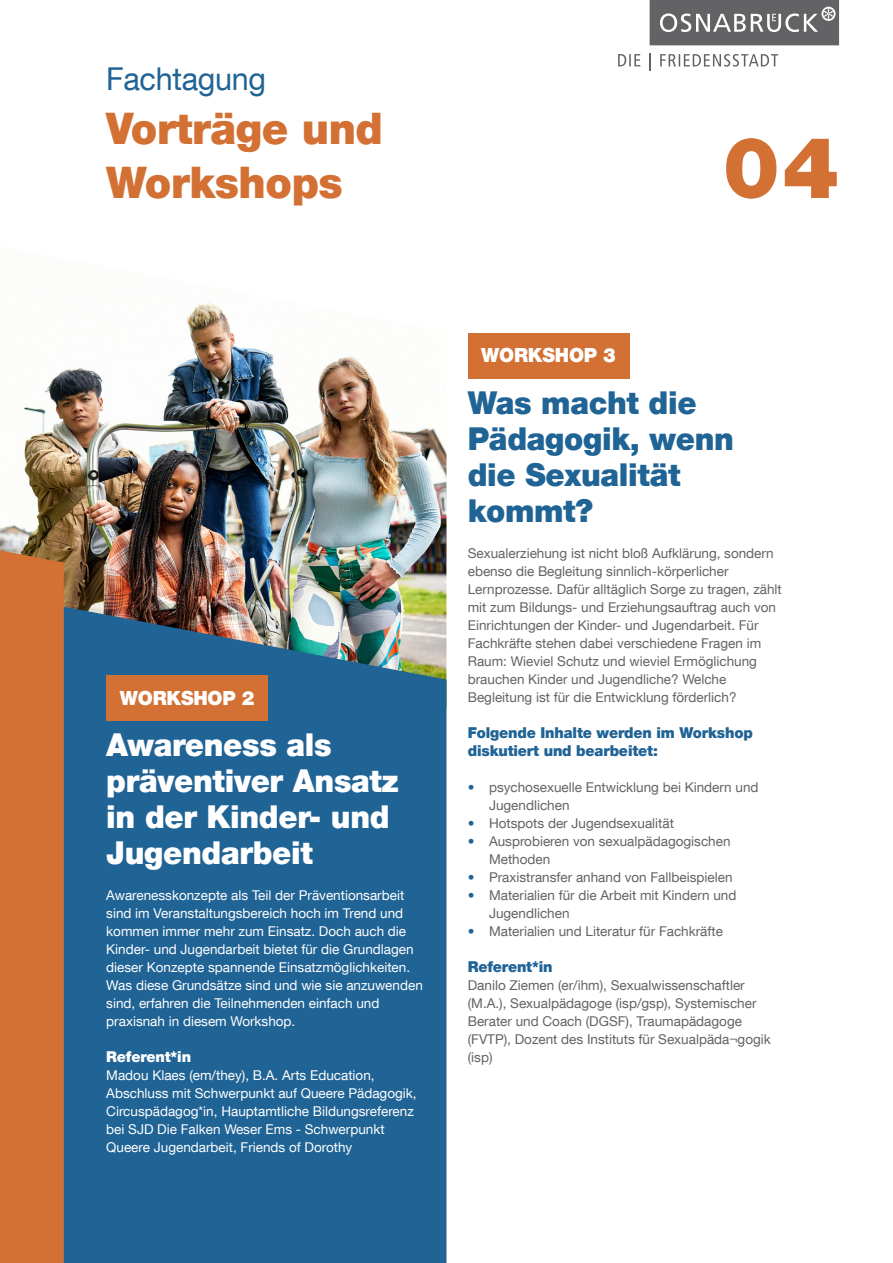
<style>
.page{position:relative;width:893px;height:1263px;background:#fff}
.page>*{position:absolute;margin:0;border:0;box-sizing:border-box;transform-origin:0 0}
.t1{font:900 85.05px "Helvetica Neue LT Com";color:#d37135}
.t2{font:900 43.5px "Helvetica Neue LT Com";letter-spacing:-.01em;color:#d37135}
.t3{font:900 31.5px/36px "Helvetica Neue LT Com";letter-spacing:-.01em;color:#fff}
.t4{font:900 31.5px/36px "Helvetica Neue LT Com";letter-spacing:-.01em;color:#206395}
.t5{font:31.5px "Helvetica Neue LT Com";letter-spacing:-.01em;color:#206395}
.t6{font:900 19.5px "Helvetica Neue LT Com";letter-spacing:-.01em;color:#fff}
.t7{font:900 15px/18px "Helvetica Neue LT Com";letter-spacing:-.01em;color:#206395}
.t8{font:900 15px "Helvetica Neue LT Com";letter-spacing:-.01em;color:#fff}
.Aufzählung_Fließtext{font:13.5px/18px "Helvetica Neue LT Com";color:#636366}
.Aufzählung_Fließtext-2{font:13.5px/18px "Helvetica Neue LT Com";color:#fff}
.s1{color:#206395}
</style>
<div class="page">
<img style="left:0;top:302px;width:446px;height:292px">
<svg style="left:64px;top:594px;width:382px;height:669px;fill:#206395"></svg>
<div style="left:106px;top:675px;width:162px;height:45px;background:#d37135"></div>
<svg style="left:650px;top:53px;width:1px;height:18px"></svg>
<svg style="left:660px;top:54px;width:118px;height:13px"></svg>
<svg style="left:618px;top:54px;width:22px;height:12px"></svg>
<svg style="left:650px;top:0;width:189px;height:45px"></svg>
<div style="left:0;top:550px;width:64px;height:713px;background:#d37135"></div>
<div style="left:468px;top:333px;width:161px;height:45px;background:#d37135"></div>
<p class="t5" style="left:106px;top:59px;width:161px">Fachtagung</p>
<p class="t2" style="left:106px;top:102px;width:278px">Vorträge und</p>
<p class="t2" style="left:106px;top:156px;width:238px">Workshops</p>
<p class="t1" style="left:723px;top:116px;width:118px">04</p>
<p class="t6" style="left:120px;top:686px;width:136px">WORKSHOP 2</p>
<p class="t3" style="left:106px;top:727px;width:294px">Awareness als präventiver Ansatz in der Kinder- und<br>Jugendarbeit</p>
<p class="Aufzählung_Fließtext-2" style="left:106px;top:886px;width:318px">Awarenesskonzepte als Teil der Präventionsarbeit sind im Veranstaltungsbereich hoch im Trend und kommen immer mehr zum Einsatz. Doch auch die Kinder- und Jugendarbeit bietet für die Grundlagen dieser Konzepte spannende Einsatzmöglichkeiten.<br>Was diese Grundsätze sind und wie sie anzuwenden sind, erfahren die Teilnehmenden einfach und praxisnah in diesem Workshop.</p>
<p class="t8" style="left:106px;top:1048px;width:86px">Referent*in</p>
<p class="Aufzählung_Fließtext-2" style="left:106px;top:1066px;width:312px">Madou Klaes (em/they), B.A. Arts Education, Abschluss mit Schwerpunkt auf Queere Pädagogik, Circuspädagog*in, Hauptamtliche Bildungsreferenz bei SJD Die Falken Weser Ems - Schwerpunkt Queere Jugendarbeit, Friends of Dorothy</p>
<p class="t6" style="left:481px;top:344px;width:136px">WORKSHOP 3</p>
<p class="t4" style="left:468px;top:385px;width:230px">Was macht die</p>
<p class="t4" style="left:468px;top:421px;width:268px">Pädagogik, wenn die Sexualität</p>
<p class="t4" style="left:468px;top:493px;width:127px">kommt?</p>
<p class="Aufzählung_Fließtext" style="left:468px;top:544px;width:316px">Sexualerziehung ist nicht bloß Aufklärung, sondern ebenso die Begleitung sinnlich-körperlicher Lernprozesse. Dafür alltäglich Sorge zu tragen, zählt mit zum Bildungs- und Erziehungsauftrag auch von Einrichtungen der Kinder- und Jugendarbeit. Für Fachkräfte stehen dabei verschiedene Fragen im Raum: Wieviel Schutz und wieviel Ermöglichung brauchen Kinder und Jugendliche? Welche Begleitung ist für die Entwicklung förderlich?</p>
<p class="t7" style="left:468px;top:724px;width:287px">Folgende Inhalte werden im Workshop diskutiert und bearbeitet:</p>
<p class="Aufzählung_Fließtext" style="left:489px;top:778px;width:271px;text-indent:-21px"><span class="s1">•</span> psychosexuelle Entwicklung bei Kindern und<br>Jugendlichen</p>
<p class="Aufzählung_Fließtext" style="left:468px;top:814px;width:208px"><span class="s1">•</span> Hotspots der Jugendsexualität</p>
<p class="Aufzählung_Fließtext" style="left:489px;top:832px;width:243px;text-indent:-21px"><span class="s1">•</span> Ausprobieren von sexualpädagogischen<br>Methoden</p>
<p class="Aufzählung_Fließtext" style="left:468px;top:868px;width:266px"><span class="s1">•</span> Praxistransfer anhand von Fallbeispielen</p>
<p class="Aufzählung_Fließtext" style="left:489px;top:886px;width:249px;text-indent:-21px"><span class="s1">•</span> Materialien für die Arbeit mit Kindern und<br>Jugendlichen</p>
<p class="Aufzählung_Fließtext" style="left:468px;top:922px;width:257px"><span class="s1">•</span> Materialien und Literatur für Fachkräfte</p>
<p class="t7" style="left:468px;top:958px;width:86px">Referent*in</p>
<p class="Aufzählung_Fließtext" style="left:468px;top:976px;width:305px">Danilo Ziemen (er/ihm), Sexualwissenschaftler (M.A.), Sexualpädagoge (isp/gsp), Systemischer Berater und Coach (DGSF), Traumapädagoge (FVTP), Dozent des Instituts für Sexualpäda¬gogik (isp)</p>
</div>
